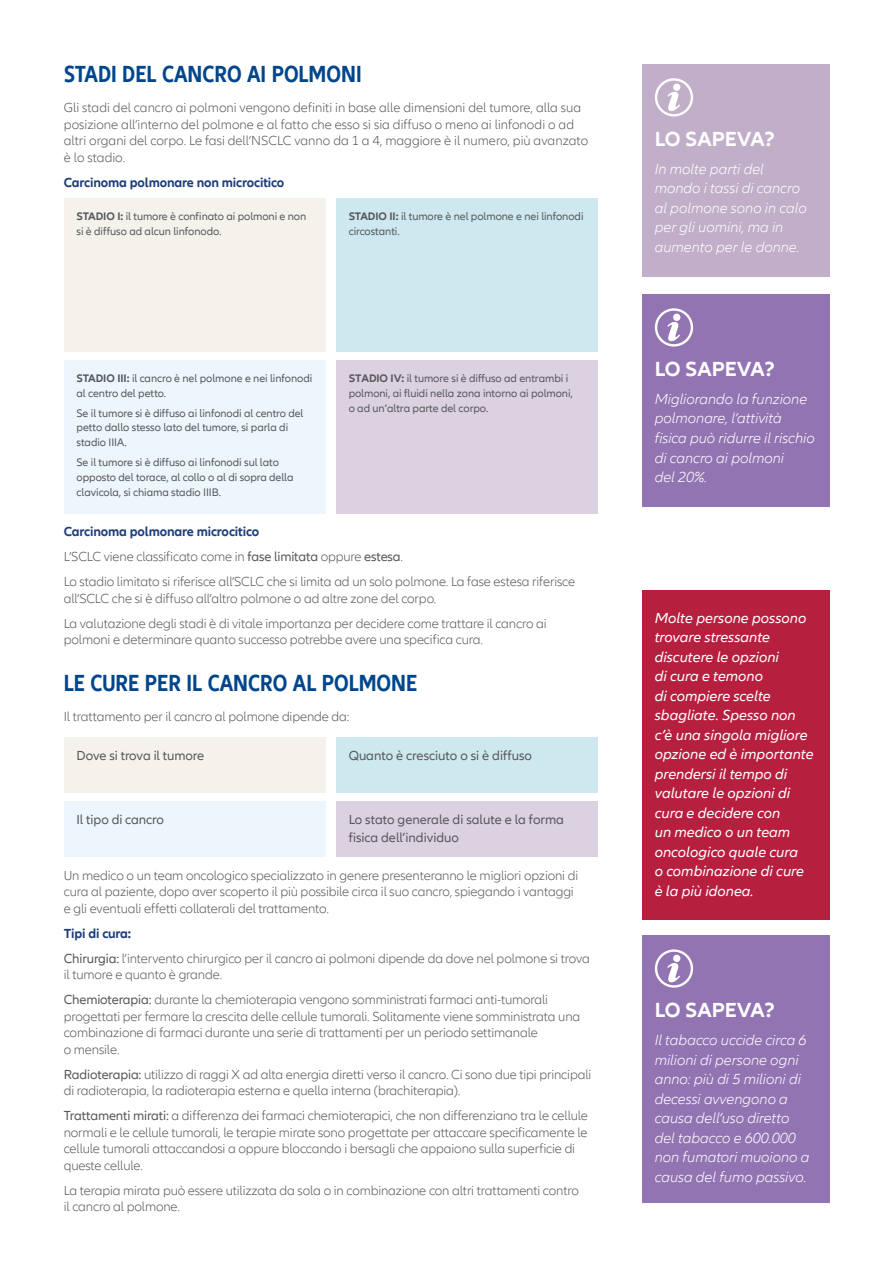
<style>
.page{position:relative;width:893px;height:1263px;background:#fff}
.page>*{position:absolute;margin:0;border:0;box-sizing:border-box;transform-origin:0 0}
.t1{font:700 condensed 24px "Allianz Neo";color:#01468c}
.t2{font:700 21px "Allianz Neo";color:#fff}
.t3{font:italic 300 15px/19.5px "Allianz Neo";color:#fff}
.t4{font:italic 15px/19.5px "Allianz Neo";color:#fff}
.t5{font:300 13.5px/16.5px "Allianz Neo";letter-spacing:-.01em;color:#57585a}
.t6{font:13.5px/18px "Allianz Neo";color:#57585a}
.t7{font:700 13.5px "Allianz Neo";letter-spacing:-.01em;color:#1d3d7b}
.t8{font:11.25px/15px "Allianz Neo";letter-spacing:-.005em;color:#57585a}
.s1{font-weight:700}
.s2{font-weight:700;color:#1d3d7b}
.s3{font-weight:400}
</style>
<div class="page">
<div style="left:64px;top:199px;width:261px;height:153px;background:#f4f2eb"></div>
<div style="left:64px;top:361px;width:261px;height:153px;background:#edf6fc"></div>
<div style="left:336px;top:199px;width:261px;height:153px;background:#cde8ef"></div>
<div style="left:336px;top:361px;width:261px;height:153px;background:#dbd1e1"></div>
<div style="left:642px;top:64px;width:187px;height:212px;background:#c1aec9"></div>
<div style="left:642px;top:294px;width:187px;height:212px;background:#9374b3"></div>
<div style="left:642px;top:935px;width:187px;height:268px;background:#9374b3"></div>
<svg style="left:655px;top:78px;width:38px;height:38px"></svg>
<svg style="left:655px;top:308px;width:38px;height:39px"></svg>
<svg style="left:655px;top:949px;width:38px;height:39px"></svg>
<div style="left:64px;top:737px;width:261px;height:55px;background:#f4f2eb"></div>
<div style="left:64px;top:801px;width:261px;height:55px;background:#edf6fc"></div>
<div style="left:336px;top:737px;width:261px;height:55px;background:#cde8ef"></div>
<div style="left:336px;top:801px;width:261px;height:55px;background:#dbd1e1"></div>
<div style="left:642px;top:590px;width:187px;height:330px;background:#b71f3f"></div>
<h1 class="t1" style="left:64px;top:60px;width:299px">STADI DEL CANCRO AI POLMONI</h1>
<p class="t5" style="left:64px;top:100px;width:526px">Gli stadi del cancro ai polmoni vengono definiti in base alle dimensioni del tumore, alla sua posizione all’interno del polmone e al fatto che esso si sia diffuso o meno ai linfonodi o ad altri organi del corpo. Le fasi dell’NSCLC vanno da 1 a 4, maggiore è il numero, più avanzato è lo stadio.</p>
<p class="t7" style="left:64px;top:175px;width:222px">Carcinoma polmonare non microcitico</p>
<p class="t8" style="left:77px;top:209px;width:231px"><span class="s1">STADIO I:</span> il tumore è confinato ai polmoni e non si è diffuso ad alcun linfonodo.</p>
<p class="t8" style="left:349px;top:209px;width:236px"><span class="s1">STADIO II:</span> il tumore è nel polmone e nei linfonodi circostanti.</p>
<p class="t8" style="left:77px;top:371px;width:237px"><span class="s1">STADIO III:</span> il cancro è nel polmone e nei linfonodi al centro del petto.</p>
<p class="t8" style="left:77px;top:406px;width:228px">Se il tumore si è diffuso ai linfonodi al centro del petto dallo stesso lato del tumore, si parla di stadio IIIA.</p>
<p class="t8" style="left:77px;top:455px;width:219px">Se il tumore si è diffuso ai linfonodi sul lato opposto del torace, al collo o al di sopra della clavicola, si chiama stadio IIIB.</p>
<p class="t8" style="left:349px;top:371px;width:226px"><span class="s1">STADIO IV:</span> il tumore si è diffuso ad entrambi i polmoni, ai fluidi nella zona intorno ai polmoni, o ad un’altra parte del corpo.</p>
<p class="t5" style="left:64px;top:520px;width:513px;line-height:25px"><span class="s2">Carcinoma polmonare microcitico<br></span>L’SCLC viene classificato come in <span class="s3">fase limitata</span> oppure <span class="s3">estesa</span>.<br>Lo stadio limitato si riferisce all’SCLC che si limita ad un solo polmone. La fase estesa riferisce</p>
<p class="t5" style="left:64px;top:586px;width:484px;line-height:25px">all’SCLC che si è diffuso all’altro polmone o ad altre zone del corpo.<br>La valutazione degli stadi è di vitale importanza per decidere come trattare il cancro ai</p>
<p class="t5" style="left:64px;top:632px;width:421px">polmoni e determinare quanto successo potrebbe avere una specifica cura.</p>
<h1 class="t1" style="left:64px;top:669px;width:355px">LE CURE PER IL CANCRO AL POLMONE</h1>
<p class="t5" style="left:64px;top:709px;width:287px">Il trattamento per il cancro al polmone dipende da:</p>
<p class="t6" style="left:77px;top:747px;width:129px">Dove si trova il tumore</p>
<p class="t6" style="left:77px;top:811px;width:89px">Il tipo di cancro</p>
<p class="t6" style="left:349px;top:747px;width:185px">Quanto è cresciuto o si è diffuso</p>
<p class="t6" style="left:349px;top:811px;width:217px">Lo stato generale di salute e la forma fisica dell’individuo</p>
<p class="t5" style="left:64px;top:867px;width:516px">Un medico o un team oncologico specializzato in genere presenteranno le migliori opzioni di cura al paziente, dopo aver scoperto il più possibile circa il suo cancro, spiegando i vantaggi e gli eventuali effetti collaterali del trattamento.</p>
<p class="t5" style="left:64px;top:921px;width:528px;line-height:25px"><span class="s2">Tipi di cura:<br></span><span class="s3">Chirurgia:</span> l’intervento chirurgico per il cancro ai polmoni dipende da dove nel polmone si trova</p>
<p class="t5" style="left:64px;top:962px;width:486px;line-height:25px">il tumore e quanto è grande.<br><span class="s3">Chemioterapia:</span> durante la chemioterapia vengono somministrati farmaci anti-tumorali</p>
<p class="t5" style="left:64px;top:1008px;width:518px">progettati per fermare la crescita delle cellule tumorali. Solitamente viene somministrata una combinazione di farmaci durante una serie di trattamenti per un periodo settimanale<br>o mensile.</p>
<p class="t5" style="left:64px;top:1066px;width:529px"><span class="s3">Radioterapia:</span> utilizzo di raggi X ad alta energia diretti verso il cancro. Ci sono due tipi principali di radioterapia, la radioterapia esterna e quella interna (brachiterapia).</p>
<p class="t5" style="left:64px;top:1108px;width:526px"><span class="s3">Trattamenti mirati:</span> a differenza dei farmaci chemioterapici, che non differenziano tra le cellule normali e le cellule tumorali, le terapie mirate sono progettate per attaccare specificamente le cellule tumorali attaccandosi a oppure bloccando i bersagli che appaiono sulla superficie di queste cellule.</p>
<p class="t5" style="left:64px;top:1182px;width:517px">La terapia mirata può essere utilizzata da sola o in combinazione con altri trattamenti contro il cancro al polmone.</p>
<h2 class="t2" style="left:655px;top:127px;width:122px">LO SAPEVA?</h2>
<p class="t3" style="left:655px;top:160px;width:154px">In molte parti del mondo i tassi di cancro al polmone sono in calo per gli uomini, ma in aumento per le donne.</p>
<h2 class="t2" style="left:655px;top:357px;width:122px">LO SAPEVA?</h2>
<p class="t3" style="left:655px;top:390px;width:162px">Migliorando la funzione polmonare, l’attività fisica può ridurre il rischio di cancro ai polmoni<br>del 20%.</p>
<p class="t4" style="left:655px;top:608px;width:160px">Molte persone possono trovare stressante discutere le opzioni<br>di cura e temono<br>di compiere scelte sbagliate. Spesso non c’è una singola migliore opzione ed è importante prendersi il tempo di valutare le opzioni di cura e decidere con<br>un medico o un team oncologico quale cura<br>o combinazione di cure è la più idonea.</p>
<h2 class="t2" style="left:655px;top:998px;width:122px">LO SAPEVA?</h2>
<p class="t3" style="left:655px;top:1031px;width:156px">Il tabacco uccide circa 6 milioni di persone ogni anno: più di 5 milioni di decessi avvengono a causa dell’uso diretto del tabacco e 600.000 non fumatori muoiono a causa del fumo passivo.</p>
</div>
